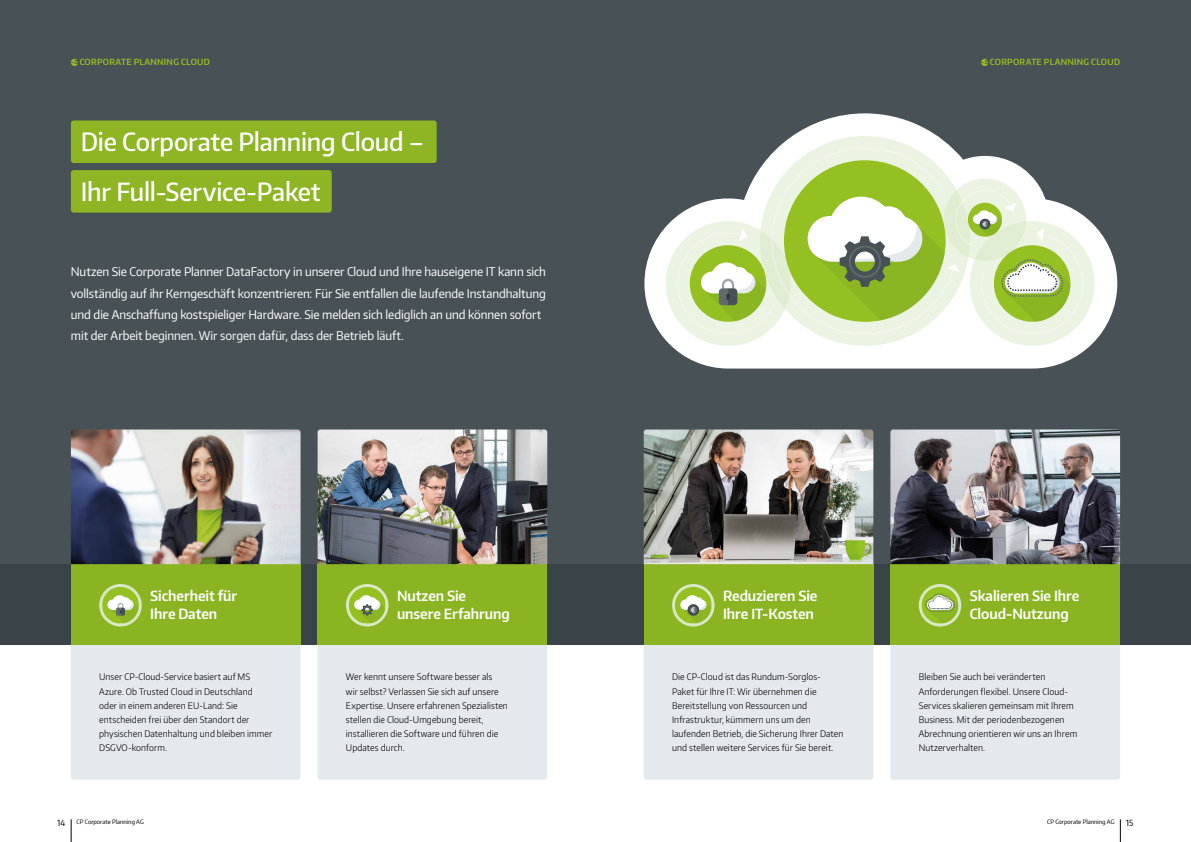
<style>
.page{position:relative;width:1191px;height:842px;background:#fff}
.page>*{position:absolute;margin:0;border:0;box-sizing:border-box;transform-origin:0 0}
.t1{font:25px/49.6px "Encode CP Medium";letter-spacing:-.01em;color:#fff}
.t2{font:700 14px/18px "Encode CP Semi";letter-spacing:-.005em;color:#fff}
.t3{font:12px/21.3px "Encode CP Regular";letter-spacing:-.005em;color:#fff}
.t4{font:9px/14.2px "Encode CP Light";letter-spacing:.01em;color:#000}
.t5{font:700 8.5px "Encode CP Semi";letter-spacing:.035em;color:#95c11f}
.t6{font:8.5px "Encode CP Regular";color:#000}
.t7{font:6px "Encode CP Regular";color:#000}
</style>
<div class="page">
<svg style="left:71px;top:819px;width:1px;height:23px"></svg>
<svg style="left:1120px;top:819px;width:1px;height:23px"></svg>
<div style="left:0;top:0;width:1191px;height:645px;background:#485156"></div>
<div style="left:0;top:564px;width:1191px;height:81px;background:#3a4448"></div>
<svg style="left:981px;top:59px;width:7px;height:7px"></svg>
<svg style="left:71px;top:59px;width:7px;height:7px"></svg>
<div style="left:71px;top:120px;width:366px;height:43px;background:#8db524;border-radius:3px"></div>
<div style="left:71px;top:170px;width:261px;height:43px;background:#8db524;border-radius:3px"></div>
<img style="left:71px;top:429px;width:229px;height:135px">
<img style="left:317px;top:429px;width:230px;height:135px">
<img style="left:890px;top:429px;width:230px;height:135px">
<img style="left:643px;top:429px;width:230px;height:135px">
<svg style="left:644px;top:113px;width:473px;height:256px"></svg>
<div style="left:665px;top:221px;width:125px;height:125px;background:#ebf3e2;border-radius:50%"></div>
<div style="left:760px;top:136px;width:209px;height:210px;background:#ebf3e2;border-radius:50%"></div>
<div style="left:969px;top:221px;width:125px;height:125px;background:#ebf3e2;border-radius:50%"></div>
<svg style="left:676px;top:147px;width:407px;height:188px"></svg>
<svg style="left:71px;top:564px;width:229px;height:216px;background:#c3d5a2"></svg>
<svg style="left:317px;top:564px;width:230px;height:216px;background:#c3d5a2"></svg>
<svg style="left:644px;top:564px;width:229px;height:216px;background:#c3d5a2"></svg>
<svg style="left:890px;top:564px;width:230px;height:216px;background:#c3d5a2"></svg>
<p class="t5" style="left:80px;top:57px;width:132px">CORPORATE PLANNING CLOUD</p>
<p class="t5" style="left:990px;top:57px;width:132px">CORPORATE PLANNING CLOUD</p>
<h1 class="t1" style="left:81px;top:116px;width:344px">Die Corporate Planning Cloud –<br>Ihr Full-Service-Paket</h1>
<p class="t3" style="left:71px;top:261px;width:476px">Nutzen Sie Corporate Planner DataFactory in unserer Cloud und Ihre hauseigene IT kann sich vollständig auf ihr Kerngeschäft konzentrieren: Für Sie entfallen die laufende Instandhaltung und die Anschaffung kostspieliger Hardware. Sie melden sich lediglich an und können sofort mit der Arbeit beginnen. Wir sorgen dafür, dass der Betrieb läuft.</p>
<h2 class="t2" style="left:150px;top:586px;width:88px">Sicherheit für<br>Ihre Daten</h2>
<h2 class="t2" style="left:723px;top:586px;width:96px">Reduzieren Sie<br>Ihre IT-Kosten</h2>
<h2 class="t2" style="left:969px;top:586px;width:111px">Skalieren Sie Ihre<br>Cloud-Nutzung</h2>
<h2 class="t2" style="left:397px;top:586px;width:114px">Nutzen Sie unsere Erfahrung</h2>
<p class="t4" style="left:99px;top:670px;width:174px">Unser CP-Cloud-Service basiert auf MS Azure. Ob Trusted Cloud in Deutschland oder in einem anderen EU-Land: Sie entscheiden frei über den Standort der physischen Datenhaltung und bleiben immer DSGVO-konform.</p>
<p class="t4" style="left:346px;top:670px;width:163px">Wer kennt unsere Software besser als<br>wir selbst? Verlassen Sie sich auf unsere Expertise. Unsere erfahrenen Spezialisten stellen die Cloud-Umgebung bereit, installieren die Software und führen die Updates durch.</p>
<p class="t4" style="left:672px;top:670px;width:173px">Die CP-Cloud ist das Rundum-Sorglos-Paket für Ihre IT: Wir übernehmen die Bereitstellung von Ressourcen und Infrastruktur, kümmern uns um den laufenden Betrieb, die Sicherung Ihrer Daten und stellen weitere Services für Sie bereit.</p>
<p class="t4" style="left:918px;top:670px;width:160px">Bleiben Sie auch bei veränderten Anforderungen flexibel. Unsere Cloud-Services skalieren gemeinsam mit Ihrem Business. Mit der periodenbezogenen Abrechnung orientieren wir uns an Ihrem Nutzerverhalten.</p>
<p class="t6" style="left:57px;top:817px;width:10px">14</p>
<p class="t7" style="left:77px;top:818px;width:69px">CP Corporate Planning AG</p>
<p class="t7" style="left:1047px;top:818px;width:69px">CP Corporate Planning AG</p>
<p class="t6" style="left:1125px;top:817px;width:9px">15</p>
</div>
